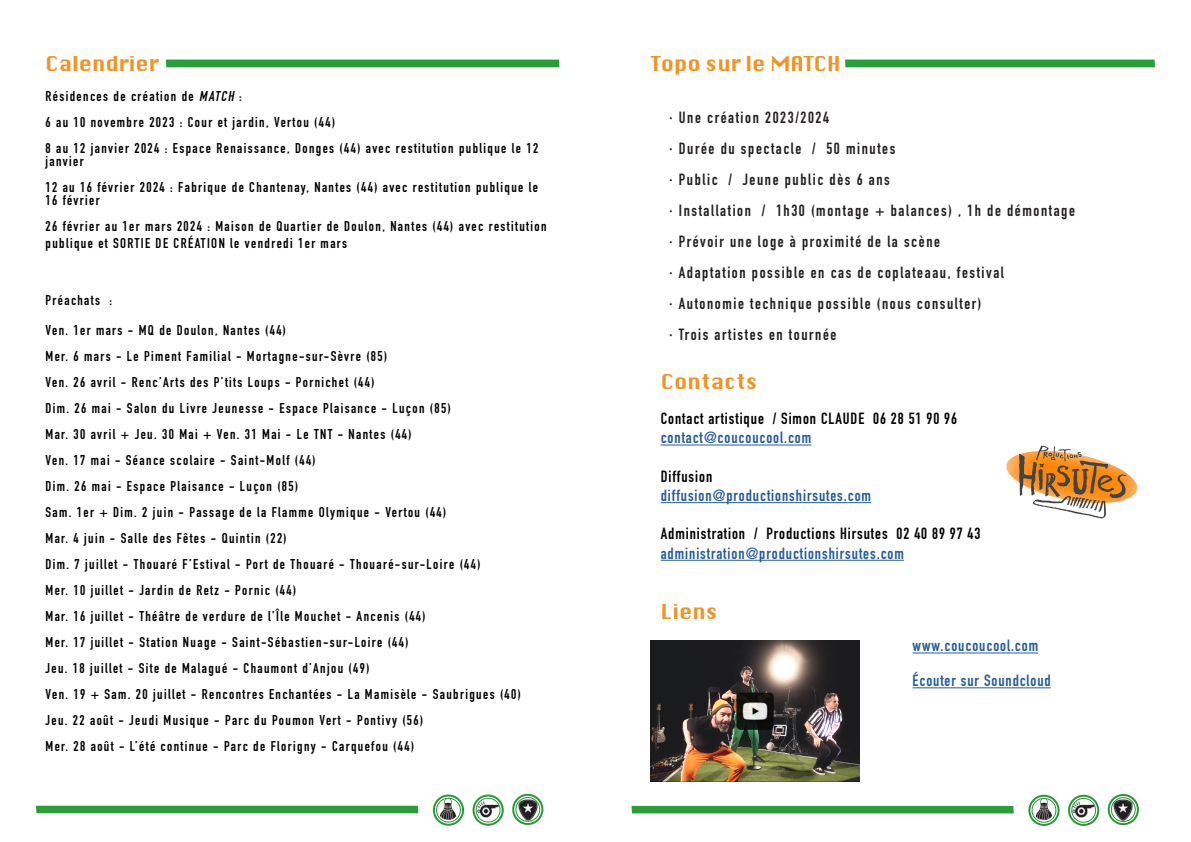
<style>
.page{position:relative;width:1191px;height:842px;background:#fff}
.page>*{position:absolute;margin:0;border:0;box-sizing:border-box;transform-origin:0 0}
.t1{font:20px "Krungthep";color:#f09426}
.t2{font:700 16px/31px "DIN Condensed";letter-spacing:.1em;color:#231f20}
.t3{font:700 16px "DIN Condensed";letter-spacing:.06em;color:#275b9b}
.t4{font:700 16px "DIN Condensed";letter-spacing:.06em;color:#000}
.t5{font:700 14px/26px "DIN Condensed";letter-spacing:.1em;color:#000}
.s1{font-style:italic}
</style>
<div class="page">
<hr style="left:660px;top:445px;width:151px;height:1px;background:#275b9b">
<hr style="left:660px;top:502px;width:211px;height:1px;background:#275b9b">
<hr style="left:660px;top:560px;width:244px;height:1px;background:#275b9b">
<hr style="left:912px;top:653px;width:126px;height:1px;background:#275b9b">
<div style="left:845px;top:60px;width:310px;height:7px;background:#279e38"></div>
<div style="left:631px;top:806px;width:382px;height:7px;background:#279e38"></div>
<svg style="left:1030px;top:797px;width:27px;height:27px"></svg>
<div style="left:1028px;top:795px;width:31px;height:31px;border:2px solid #299837;border-radius:50%"></div>
<div style="left:1031px;top:798px;width:25px;height:24px;border:1px solid #299837;border-radius:50%"></div>
<svg style="left:1070px;top:797px;width:27px;height:27px"></svg>
<div style="left:1068px;top:795px;width:31px;height:31px;border:2px solid #299837;border-radius:50%"></div>
<div style="left:1071px;top:798px;width:24px;height:24px;border:1px solid #299837;border-radius:50%"></div>
<svg style="left:1109px;top:796px;width:27px;height:27px"></svg>
<div style="left:1107px;top:794px;width:31px;height:31px;border:2px solid #299837;border-radius:50%"></div>
<div style="left:1111px;top:797px;width:24px;height:25px;border:1px solid #299837;border-radius:50%"></div>
<img style="left:1033px;top:799px;width:21px;height:21px;border-radius:11px">
<img style="left:1073px;top:799px;width:21px;height:21px">
<img style="left:1112px;top:800px;width:22px;height:21px">
<div style="left:166px;top:60px;width:393px;height:7px;background:#279e38"></div>
<div style="left:36px;top:806px;width:382px;height:7px;background:#279e38"></div>
<svg style="left:435px;top:796px;width:27px;height:28px"></svg>
<div style="left:433px;top:794px;width:31px;height:32px;border:2px solid #299837;border-radius:50%"></div>
<div style="left:436px;top:798px;width:25px;height:24px;border:1px solid #299837;border-radius:50%"></div>
<svg style="left:474px;top:796px;width:28px;height:28px"></svg>
<div style="left:472px;top:794px;width:32px;height:32px;border:2px solid #299837;border-radius:50%"></div>
<div style="left:476px;top:798px;width:24px;height:24px;border:1px solid #299837;border-radius:50%"></div>
<svg style="left:514px;top:796px;width:27px;height:27px"></svg>
<div style="left:512px;top:794px;width:31px;height:31px;border:2px solid #299837;border-radius:50%"></div>
<div style="left:515px;top:797px;width:25px;height:25px;border:1px solid #299837;border-radius:50%"></div>
<img style="left:437px;top:799px;width:22px;height:21px;border-radius:11px">
<img style="left:477px;top:799px;width:22px;height:21px">
<img style="left:517px;top:799px;width:21px;height:22px">
<img style="left:1006px;top:445px;width:132px;height:74px">
<hr style="left:912px;top:687px;width:138px;height:1px;background:#275b9b">
<img style="left:651px;top:640px;width:208px;height:142px">
<h1 class="t1" style="left:46px;top:53px;width:115px">Calendrier</h1>
<p class="t5" style="left:45px;top:83px;width:494px">Résidences de création de <span class="s1">MATCH</span> :<br>6 au 10 novembre 2023 : Cour et jardin, Vertou (44)<br>8 au 12 janvier 2024 : Espace Renaissance, Donges (44) avec restitution publique le 12</p>
<p class="t5" style="left:45px;top:148px;width:494px">janvier<br>12 au 16 février 2024 : Fabrique de Chantenay, Nantes (44) avec restitution publique le</p>
<p class="t5" style="left:45px;top:187px;width:502px">16 février<br>26 février au 1er mars 2024 : Maison de Quartier de Doulon, Nantes (44) avec restitution</p>
<p class="t5" style="left:45px;top:230px;width:303px">publique et SORTIE DE CRÉATION le vendredi 1er mars</p>
<p class="t5" style="left:45px;top:285px;width:242px;line-height:29.8px">Préachats :<br>Ven. 1er mars - MQ de Doulon, Nantes (44)</p>
<p class="t5" style="left:45px;top:343px;width:477px">Mer. 6 mars - Le Piment Familial - Mortagne-sur-Sèvre (85)<br>Ven. 26 avril - Renc’Arts des P’tits Loups - Pornichet (44)<br>Dim. 26 mai - Salon du Livre Jeunesse - Espace Plaisance - Luçon (85)<br>Mar. 30 avril + Jeu. 30 Mai + Ven. 31 Mai - Le TNT - Nantes (44)<br>Ven. 17 mai - Séance scolaire - Saint-Molf (44)<br>Dim. 26 mai - Espace Plaisance - Luçon (85)<br>Sam. 1er + Dim. 2 juin - Passage de la Flamme Olymique - Vertou (44)<br>Mar. 4 juin - Salle des Fêtes - Quintin (22)<br>Dim. 7 juillet - Thouaré F’Estival - Port de Thouaré - Thouaré-sur-Loire (44)<br>Mer. 10 juillet - Jardin de Retz - Pornic (44)<br>Mar. 16 juillet - Théâtre de verdure de l’Île Mouchet - Ancenis (44)<br>Mer. 17 juillet - Station Nuage - Saint-Sébastien-sur-Loire (44)<br>Jeu. 18 juillet - Site de Malagué - Chaumont d’Anjou (49)<br>Ven. 19 + Sam. 20 juillet - Rencontres Enchantées - La Mamisèle - Saubrigues (40)<br>Jeu. 22 août - Jeudi Musique - Parc du Poumon Vert - Pontivy (56)<br>Mer. 28 août - L’été continue - Parc de Florigny - Carquefou (44)</p>
<h1 class="t1" style="left:651px;top:52px;width:191px">Topo sur le MATCH</h1>
<p class="t2" style="left:669px;top:102px;width:407px">∙ Une création 2023/2024<br>∙ Durée du spectacle / 50 minutes<br>∙ Public / Jeune public dès 6 ans<br>∙ Installation / 1h30 (montage + balances) , 1h de démontage ∙ Prévoir une loge à proximité de la scène<br>∙ Adaptation possible en cas de coplateaau, festival<br>∙ Autonomie technique possible (nous consulter)<br>∙ Trois artistes en tournée</p>
<h1 class="t1" style="left:660px;top:370px;width:98px">Contacts</h1>
<p class="t4" style="left:660px;top:408px;width:298px">Contact artistique / Simon CLAUDE 06 28 51 90 96</p>
<p class="t3" style="left:660px;top:427px;width:152px">contact@coucoucool.com</p>
<p class="t4" style="left:660px;top:465px;width:53px">Diffusion</p>
<p class="t3" style="left:660px;top:485px;width:212px">diffusion@productionshirsutes.com</p>
<p class="t4" style="left:660px;top:523px;width:321px">Administration / Productions Hirsutes 02 40 89 97 43</p>
<p class="t3" style="left:660px;top:542px;width:245px">administration@productionshirsutes.com</p>
<h1 class="t1" style="left:660px;top:600px;width:58px">Liens</h1>
<p class="t3" style="left:912px;top:635px;width:127px">www.coucoucool.com</p>
<p class="t3" style="left:912px;top:670px;width:140px">Écouter sur Soundcloud</p>
</div>
